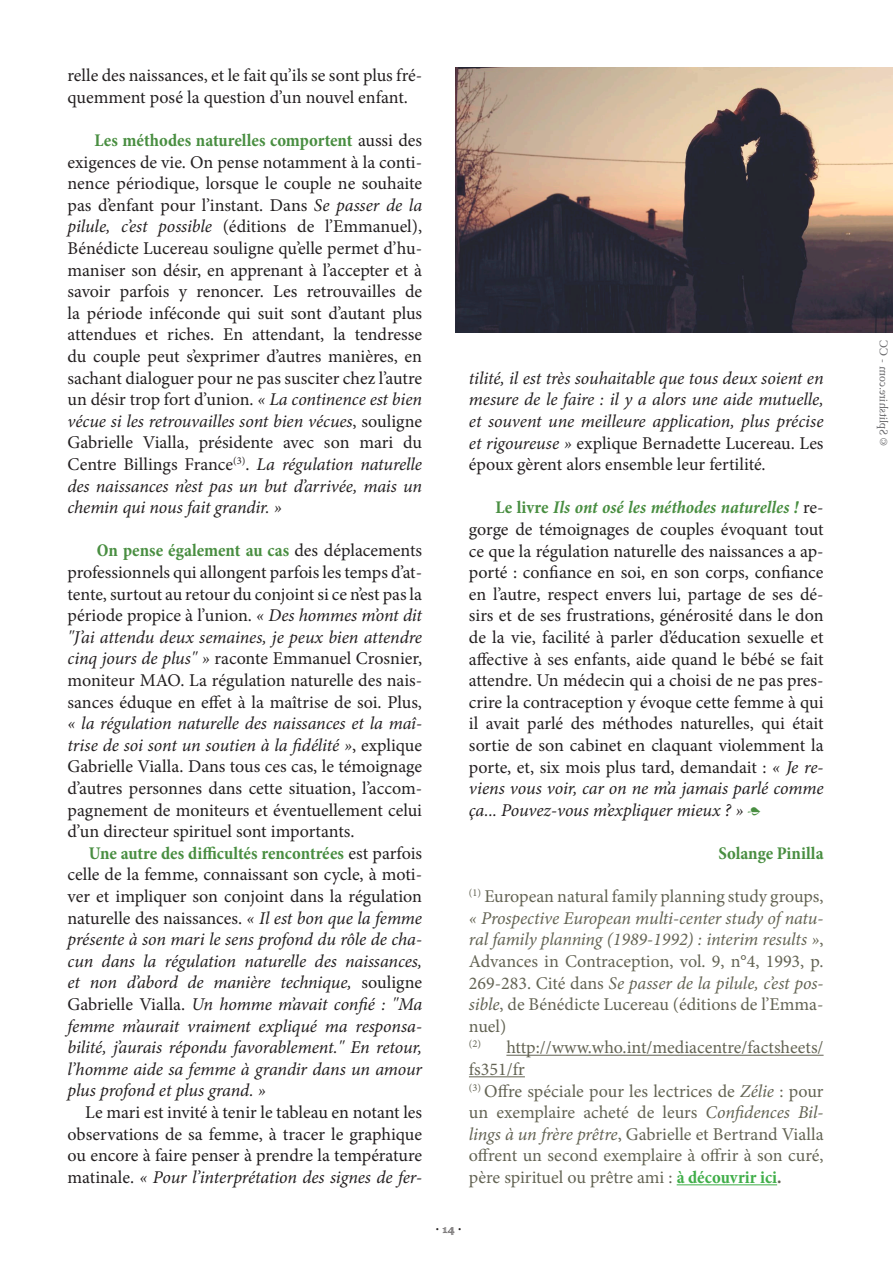
<style>
.page{position:relative;width:893px;height:1263px;background:#fff}
.page>*{position:absolute;margin:0;border:0;box-sizing:border-box;transform-origin:0 0}
.t1{font:18px/21.6px "Minion Pro";color:#231f20;text-align:justify}
.t2{font:italic 18px/21.6px "Minion Pro";letter-spacing:-.01em;color:#231f20;text-align:justify}
.t3{font:18px/21.6px "Minion Pro";color:#636353;text-align:justify}
.t4{font:700 condensed 18px "Minion Pro";color:#498e41}
.t5{font:10.5px "Comic Sans MS";color:#231f20}
.s1{font-weight:700;font-stretch:condensed;color:#498e41}
.s2{font-style:italic}
.s3{font-weight:700;font-style:normal;font-stretch:condensed;color:#498e41}
.s4{font-style:normal}
.s5{font-weight:700;font-style:italic;font-stretch:condensed;color:#498e41}
.s6{font-weight:700;font-stretch:condensed;color:#40ae49}
.s7{font-weight:700;font-stretch:condensed}
.s8{font-family:"FFF Tusj";font-weight:700}
</style>
<div class="page">
<hr style="left:506px;top:1055px;width:317px;height:1px;background:#636353">
<hr style="left:469px;top:1076px;width:56px;height:1px;background:#636353">
<hr style="left:677px;top:1184px;width:100px;height:1px;background:#40ae49">
<img style="left:456px;top:67px;width:437px;height:265px">
<p class="t1" style="left:68px;top:65px;width:356px">relle des naissances, et le fait qu’ils se sont plus fré&shy;quemment posé la question d’un nouvel enfant.</p>
<p class="t1" style="left:68px;top:129px;width:356px;text-indent:27px"><span class="s1">Les méthodes naturelles comportent</span> aussi des exigences de vie. On pense notamment à la conti&shy;nence périodique, lorsque le couple ne souhaite pas d’enfant pour l’instant. Dans <span class="s2">Se passer de la pilule, c’est possible</span> (éditions de l’Emmanuel), Bénédicte Lucereau souligne qu’elle permet d’hu&shy;maniser son désir, en apprenant à l’accepter et à savoir parfois y renoncer. Les retrouvailles de la période inféconde qui suit sont d’autant plus attendues et riches. En attendant, la tendresse du couple peut s’exprimer d’autres manières, en sachant dialoguer pour ne pas susciter chez l’autre un désir trop fort d’union. <span class="s2">« La continence est bien vécue si les retrouvailles sont bien vécues</span>, souligne Gabrielle Vialla, présidente avec son mari du Centre Billings France<sup>(3)</sup>. <span class="s2">La régulation naturelle des naissances n’est pas un but d’arrivée, mais un chemin qui nous fait grandir. »</span></p>
<p class="t1" style="left:68px;top:540px;width:356px;text-indent:29px"><span class="s1">On pense également au cas</span> des déplacements professionnels qui allongent parfois les temps d’at&shy;tente, surtout au retour du conjoint si ce n’est pas la période propice à l’union. <span class="s2">« Des hommes m’ont dit "J’ai attendu deux semaines, je peux bien attendre cinq jours de plus" »</span> raconte Emmanuel Crosnier, moniteur MAO. La régulation naturelle des nais&shy;sances éduque en effet à la maîtrise de soi. Plus, <span class="s2">« la régulation naturelle des naissances et la maî&shy;trise de soi sont un soutien à la fidélité »</span>, explique Gabrielle Vialla. Dans tous ces cas, le témoignage d’autres personnes dans cette situation, l’accom&shy;pagnement de moniteurs et éventuellement celui d’un directeur spirituel sont importants.</p>
<p class="t2" style="left:68px;top:842px;width:356px;text-indent:21px"><span class="s3">Une autre des difficultés rencontrées</span> <span class="s4">est parfois celle de la femme, connaissant son cycle, à moti&shy;ver et impliquer son conjoint dans la régulation naturelle des naissances.</span> « Il est bon que la femme présente à son mari le sens profond du rôle de cha&shy;cun dans la régulation naturelle des naissances, et non d’abord de manière technique, <span class="s4">souligne Gabrielle Vialla.</span> Un homme m’avait confié : "Ma femme m’aurait vraiment expliqué ma responsa&shy;bilité, j’aurais répondu favorablement." En retour, l’homme aide sa femme à grandir dans un amour plus profond et plus grand. »</p>
<p class="t1" style="left:68px;top:1101px;width:356px;text-indent:18px">Le mari est invité à tenir le tableau en notant les observations de sa femme, à tracer le graphique ou encore à faire penser à prendre la température matinale. <span class="s2">« Pour l’interprétation des signes de fer-</span></p>
<p class="t2" style="left:469px;top:367px;width:356px">tilité, il est très souhaitable que tous deux soient en mesure de le faire : il y a alors une aide mutuelle, et souvent une meilleure application, plus précise et rigoureuse » <span class="s4">explique Bernadette Lucereau. Les époux gèrent alors ensemble leur fertilité.</span></p>
<p class="t1" style="left:469px;top:497px;width:356px;text-indent:26px"><span class="s1">Le livre</span> <span class="s5">Ils ont osé les méthodes naturelles !</span> re&shy;gorge de témoignages de couples évoquant tout ce que la régulation naturelle des naissances a ap&shy;porté : confiance en soi, en son corps, confiance en l’autre, respect envers lui, partage de ses dé&shy;sirs et de ses frustrations, générosité dans le don de la vie, facilité à parler d’éducation sexuelle et affective à ses enfants, aide quand le bébé se fait attendre. Un médecin qui a choisi de ne pas pres&shy;crire la contraception y évoque cette femme à qui il avait parlé des méthodes naturelles, qui était sortie de son cabinet en claquant violemment la porte, et, six mois plus tard, demandait : <span class="s2">« Je re&shy;viens vous voir, car on ne m’a jamais parlé comme ça... Pouvez-vous m’expliquer mieux ? »</span> <span class="s1">•</span></p>
<p class="t4" style="left:718px;top:841px;width:107px">Solange Pinilla</p>
<p class="t3" style="left:469px;top:886px;width:356px"><sup>(1)</sup> European natural family planning study groups, <span class="s2">« Prospective European multi-center study of natu&shy;ral family planning (1989-1992) : interim results »</span>, Advances in Contraception, vol. 9, n°4, 1993, p.<br>269-283. Cité dans <span class="s2">Se passer de la pilule, c’est pos&shy;sible</span>, de Bénédicte Lucereau (éditions de l’Emma&shy;nuel)</p>
<p class="t3" style="left:469px;top:1037px;width:356px"><sup>(2)</sup> http://www.who.int/mediacentre/factsheets/ fs351/fr</p>
<p class="t3" style="left:469px;top:1080px;width:356px"><sup>(3)</sup> Offre spéciale pour les lectrices de <span class="s2">Zélie</span> : pour un exemplaire acheté de leurs <span class="s2">Confidences Bil&shy;lings à un frère prêtre</span>, Gabrielle et Bertrand Vialla offrent un second exemplaire à offrir à son curé, père spirituel ou prêtre ami : <span class="s6">à découvrir ici</span><span class="s7">.</span></p>
<p class="t5" style="left:435px;top:1222px;width:28px">• <span class="s8">14</span> •</p>
</div>
